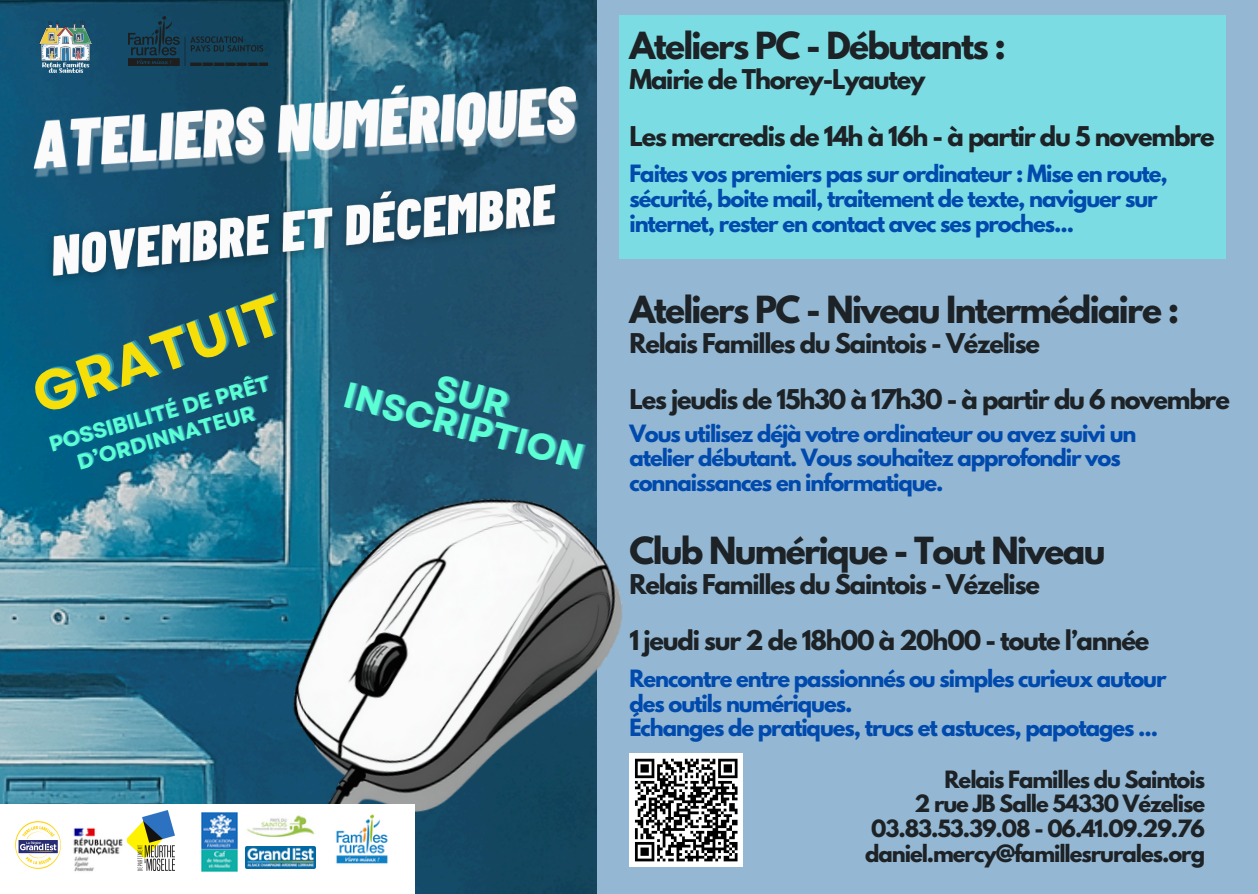
<style>
.page{position:relative;width:1258px;height:894px;background:#fff}
.page>*{position:absolute;margin:0;border:0;box-sizing:border-box;transform-origin:0 0}
.t1{font:700 56.1px "Garet";color:#f6de09}
.t2{font:700 36.3px "Garet";color:#5bffd3}
.t3{font:700 33px "League Spartan";letter-spacing:-.05em;color:#1d2226}
.t4{font:700 24px "League Spartan";letter-spacing:-.05em;color:#1d2226}
.t5{font:700 21.3px "Garet";color:#5bffd3}
.t6{font:700 21px/24.6px "League Spartan";letter-spacing:-.05em;color:#004aad}
.t7{font:700 21px "League Spartan";letter-spacing:-.05em;color:#1d2226}
</style>
<div class="page">
<div style="left:0;top:0;width:1258px;height:893px;background:#94b8d3"></div>
<img style="left:0;top:0;width:597px;height:893px">
<img style="left:218px;top:413px;width:469px;height:470px">
<div style="left:0;top:804px;width:414px;height:89px;background:#fff"></div>
<img style="left:247px;top:815px;width:67px;height:21px">
<img style="left:246px;top:846px;width:69px;height:22px">
<img style="left:202px;top:812px;width:36px;height:58px">
<img style="left:127px;top:810px;width:48px;height:60px">
<img style="left:73px;top:827px;width:50px;height:45px">
<img style="left:336px;top:814px;width:52px;height:50px">
<img style="left:16px;top:821px;width:45px;height:47px">
<img style="left:40px;top:21px;width:51px;height:42px">
<img style="left:128px;top:16px;width:140px;height:47px">
<div style="left:629px;top:753px;width:114px;height:113px;background:#fff"></div>
<svg style="left:635px;top:758px;width:103px;height:104px"></svg>
<div style="left:619px;top:16px;width:606px;height:243px;background:#7bdde3"></div>
<img style="left:22px;top:63px;width:571px;height:127px">
<img style="left:32px;top:158px;width:548px;height:138px">
<svg style="left:32px;top:349px;width:88px;height:64px;background:#055c80"></svg>
<div style="left:436px;top:373px;width:124px;height:90px;background:#21506d"></div>
<svg style="left:50px;top:433px;width:15px;height:17px"></svg>
<svg style="left:93px;top:447px;width:6px;height:8px"></svg>
<div style="left:127px;top:404px;width:41px;height:45px;background:#0a5a7d"></div>
<svg style="left:198px;top:416px;width:17px;height:18px"></svg>
<svg style="left:230px;top:382px;width:26px;height:41px"></svg>
<h4 class="t1" style="left:21px;top:358px;width:261px;rotate:-19deg">GRATUIT</h4>
<p class="t5" style="left:45px;top:430px;width:230px;rotate:-16deg">POSSIBILITÉ DE PRÊT</p>
<p class="t5" style="left:73px;top:448px;width:185px;rotate:-16deg">D’ORDINNATEUR</p>
<p class="t2" style="left:351px;top:368px;width:249px;rotate:15deg">INSCRIPTION</p>
<p class="t3" style="left:629px;top:29px;width:378px">Ateliers PC - Débutants :</p>
<p class="t4" style="left:629px;top:68px;width:297px">Mairie de Thorey-Lyautey</p>
<p class="t4" style="left:629px;top:124px;width:587px">Les mercredis de 14h à 16h - à partir du 5 novembre</p>
<p class="t6" style="left:629px;top:164px;width:540px">Faites vos premiers pas sur ordinateur : Mise en route, sécurité, boite mail, traitement de texte, naviguer sur internet, rester en contact avec ses proches...</p>
<p class="t3" style="left:629px;top:293px;width:551px">Ateliers PC - Niveau Intermédiaire :</p>
<p class="t4" style="left:629px;top:331px;width:412px">Relais Familles du Saintois - Vézelise</p>
<p class="t4" style="left:629px;top:387px;width:602px">Les jeudis de 15h30 à 17h30 - à partir du 6 novembre</p>
<p class="t6" style="left:629px;top:423px;width:508px">Vous utilisez déjà votre ordinateur ou avez suivi un atelier débutant. Vous souhaitez approfondir vos connaissances en informatique.</p>
<p class="t3" style="left:629px;top:534px;width:478px">Club Numérique - Tout Niveau</p>
<p class="t4" style="left:629px;top:572px;width:412px">Relais Familles du Saintois - Vézelise</p>
<h4 class="t4" style="left:629px;top:628px;width:521px">1 jeudi sur 2 de 18h00 à 20h00 - toute l’année</h4>
<p class="t6" style="left:629px;top:669px;width:539px">Rencontre entre passionnés ou simples curieux autour des outils numériques.</p>
<p class="t6" style="left:629px;top:718px;width:530px">Échanges de pratiques, trucs et astuces, papotages ...</p>
<p class="t7" style="left:944px;top:768px;width:262px">Relais Familles du Saintois</p>
<h4 class="t7" style="left:914px;top:793px;width:292px">2 rue JB Salle 54330 Vézelise</h4>
<h4 class="t7" style="left:871px;top:817px;width:336px">03.83.53.39.08 - 06.41.09.29.76</h4>
<h4 class="t7" style="left:865px;top:842px;width:341px">daniel.mercy@famillesrurales.org</h4>
</div>
